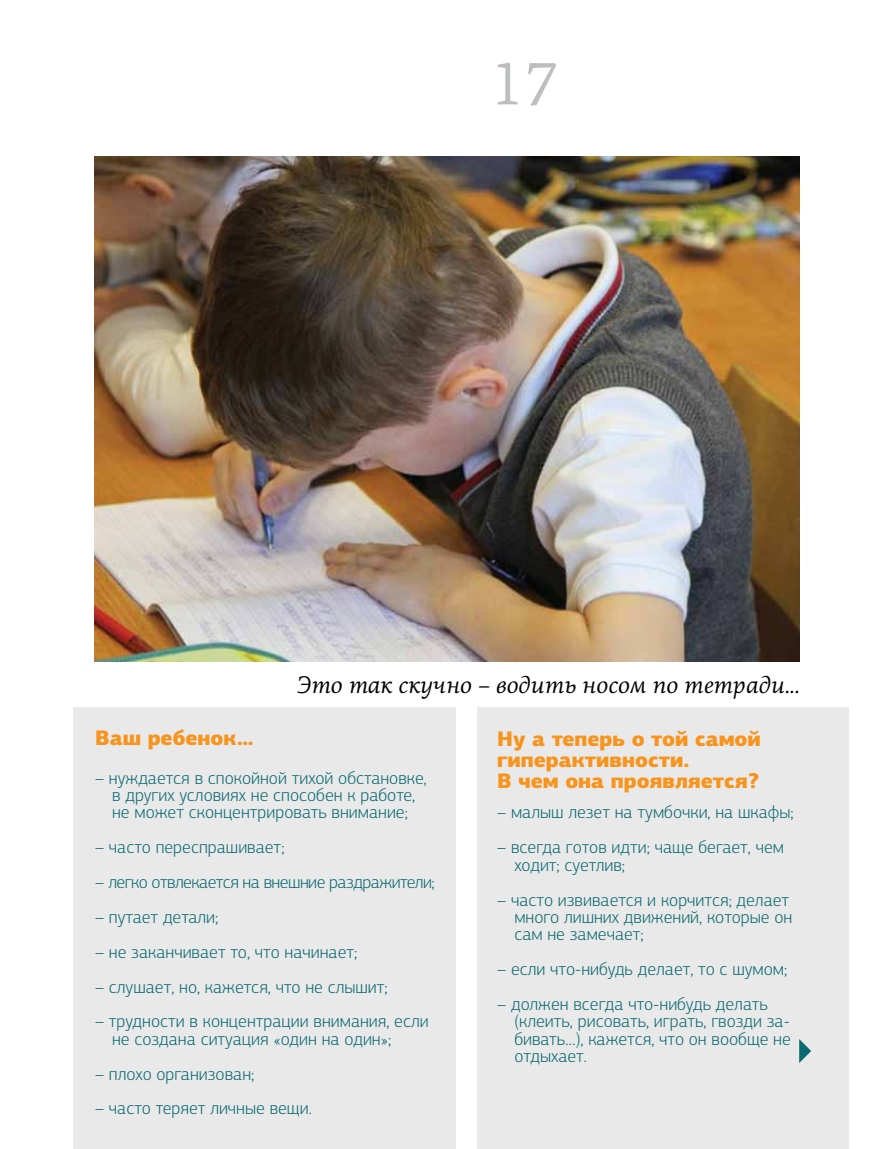
<style>
.page{position:relative;width:881px;height:1149px;background:#fff}
.page>*{position:absolute;margin:0;border:0;box-sizing:border-box;transform-origin:0 0}
.t1{font:60px "PF Centro Serif Pro";color:#bcbec0}
.t2{font:italic 24px "PF Centro Serif Pro";color:#000}
.t3{font:900 21px/21px "PF Centro Sans Pro";color:#f7941e}
.t4{font:300 18px/17.4px "PF Centro Sans Pro";color:#0b6a71}
.t5{font:300 18px "PF Centro Sans Pro";letter-spacing:-.03em;color:#0b6a71}
</style>
<div class="page">
<div style="left:476px;top:707px;width:372px;height:441px;background:#e9e9ea"></div>
<div style="left:73px;top:707px;width:382px;height:441px;background:#e9e9ea"></div>
<img style="left:94px;top:157px;width:704px;height:504px">
<svg style="left:799px;top:1039px;width:11px;height:23px"></svg>
<h1 class="t1" style="left:490px;top:48px;width:69px">17</h1>
<h2 class="t2" style="left:296px;top:670px;width:504px">Это так скучно – водить носом по тетради...</h2>
<p class="t3" style="left:95px;top:727px;width:160px">Ваш ребенок…</p>
<p class="t4" style="left:95px;top:768px;width:333px;text-align:center">– нуждается в спокойной тихой обстановке, в других условиях не способен к работе,<br>не может сконцентрировать внимание;</p>
<p class="t4" style="left:95px;top:838px;width:191px">– часто переспрашивает;</p>
<p class="t5" style="left:95px;top:871px;width:341px">– легко отвлекается на внешние раздражители;</p>
<p class="t4" style="left:95px;top:907px;width:125px">– путает детали;</p>
<p class="t4" style="left:95px;top:942px;width:263px">– не заканчивает то, что начинает;</p>
<p class="t4" style="left:95px;top:977px;width:294px">– слушает, но, кажется, что не слышит;</p>
<p class="t4" style="left:112px;top:1012px;width:318px;text-indent:-17px">– трудности в концентрации внимания, если не создана ситуация «один на один»;</p>
<p class="t4" style="left:95px;top:1064px;width:161px">– плохо организован;</p>
<p class="t4" style="left:95px;top:1099px;width:218px">– часто теряет личные вещи.</p>
<p class="t3" style="left:497px;top:728px;width:265px">Ну а теперь о той самой гиперактивности.<br>В чем она проявляется?</p>
<p class="t4" style="left:497px;top:803px;width:298px">– малыш лезет на тумбочки, на шкафы;</p>
<p class="t4" style="left:514px;top:838px;width:271px;text-indent:-17px">– всегда готов идти; чаще бегает, чем ходит; суетлив;</p>
<p class="t4" style="left:514px;top:890px;width:279px;text-indent:-17px">– часто извивается и корчится; делает много лишних движений, которые он сам не замечает;</p>
<p class="t4" style="left:497px;top:960px;width:291px">– если что-нибудь делает, то с шумом;</p>
<p class="t4" style="left:514px;top:994px;width:278px;text-indent:-17px">– должен всегда что-нибудь делать (клеить, рисовать, играть, гвозди за&shy;бивать…), кажется, что он вообще не отдыхает.</p>
</div>
